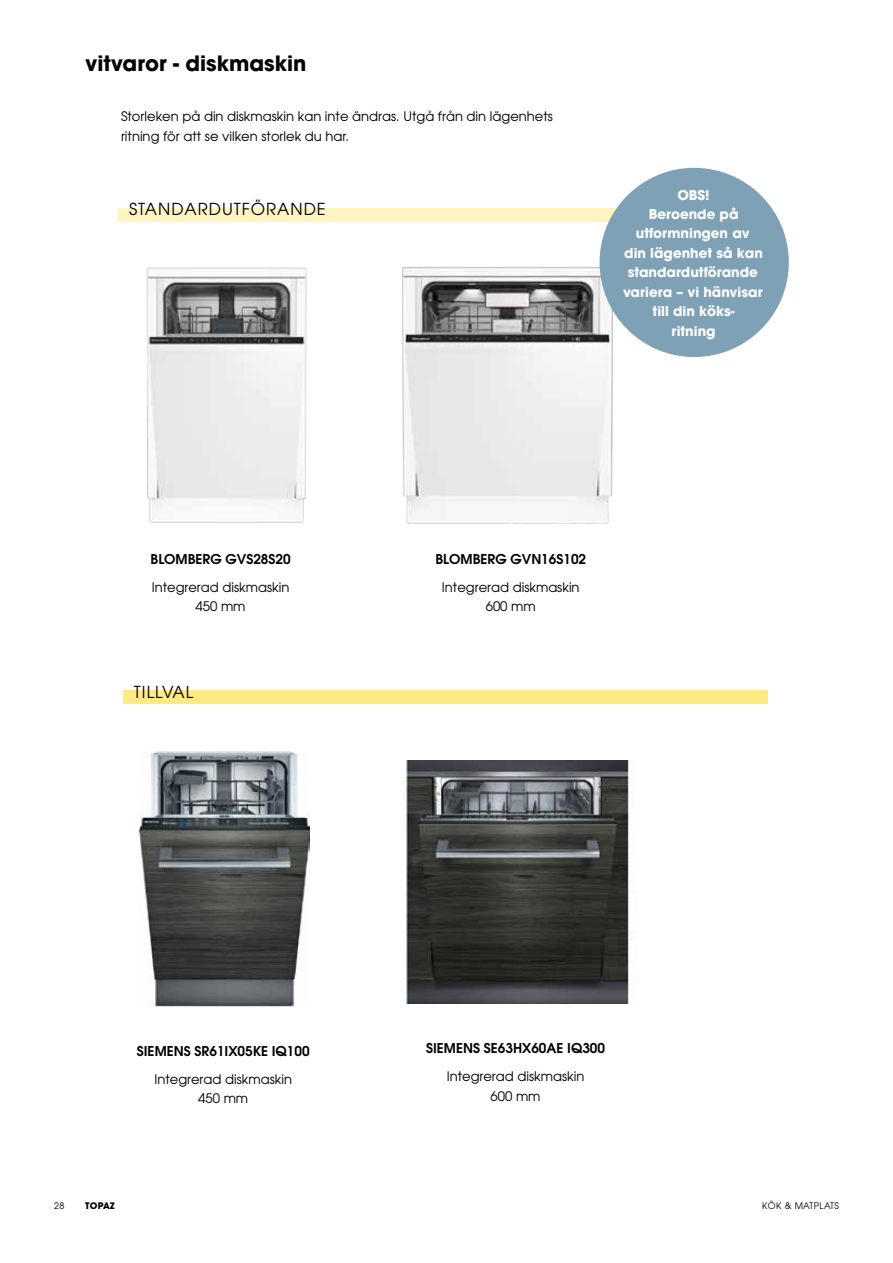
<style>
.page{position:relative;width:893px;height:1263px;background:#fff}
.page>*{position:absolute;margin:0;border:0;box-sizing:border-box;transform-origin:0 0}
.t1{font:700 21px "Avant Garde";color:#000}
.t2{font:16.5px "Avant Garde";letter-spacing:.06em;color:#000}
.t3{font:700 13.5px/19.5px "Avant Garde";color:#fff;text-align:center}
.t4{font:600 13.5px "Avant Garde";color:#000}
.t5{font:13.2px/19.5px "Avant Garde";color:#000;text-align:center}
.t6{font:9px "Avant Garde";letter-spacing:.04em;color:#000}
.t7{font:700 9px "Avant Garde";letter-spacing:.035em;color:#000}
</style>
<div class="page">
<img style="left:402px;top:262px;width:217px;height:262px">
<div style="left:118px;top:208px;width:644px;height:13px;background:#fff5c2"></div>
<div style="left:123px;top:690px;width:644px;height:14px;background:#ffea84"></div>
<img style="left:140px;top:751px;width:169px;height:255px">
<img style="left:146px;top:267px;width:161px;height:256px">
<div style="left:600px;top:168px;width:189px;height:189px;background:#7ea1b5;border-radius:50%"></div>
<img style="left:404px;top:761px;width:225px;height:243px">
<h1 class="t1" style="left:85px;top:49px;width:223px">vitvaror - diskmaskin</h1>
<p class="t5" style="left:121px;top:106px;width:433px;text-align:left">Storleken på din diskmaskin kan inte ändras. Utgå från din lägenhets ritning för att se vilken storlek du har.</p>
<p class="t2" style="left:129px;top:199px;width:198px">STANDARDUTFÖRANDE</p>
<p class="t3" style="left:623px;top:185px;width:141px">OBS!<br>Beroende på utformningen av<br>din lägenhet så kan standardutförande variera – vi hänvisar till din köks-<br>ritning</p>
<p class="t4" style="left:151px;top:550px;width:142px">BLOMBERG GVS28S20</p>
<p class="t5" style="left:152px;top:577px;width:139px">Integrerad diskmaskin<br>450 mm</p>
<p class="t2" style="left:134px;top:681px;width:61px">TILLVAL</p>
<p class="t4" style="left:435px;top:550px;width:152px">BLOMBERG GVN16S102</p>
<p class="t5" style="left:442px;top:577px;width:139px">Integrerad diskmaskin<br>600 mm</p>
<p class="t4" style="left:137px;top:1042px;width:174px">SIEMENS SR61IX05KE IQ100</p>
<p class="t5" style="left:154px;top:1069px;width:139px">Integrerad diskmaskin<br>450 mm</p>
<p class="t6" style="left:54px;top:1200px;width:12px">28</p>
<p class="t7" style="left:85px;top:1200px;width:31px">TOPAZ</p>
<p class="t4" style="left:426px;top:1039px;width:181px">SIEMENS SE63HX60AE IQ300</p>
<p class="t5" style="left:447px;top:1066px;width:139px">Integrerad diskmaskin<br>600 mm</p>
<p class="t6" style="left:762px;top:1200px;width:78px">KÖK &amp; MATPLATS</p>
</div>
